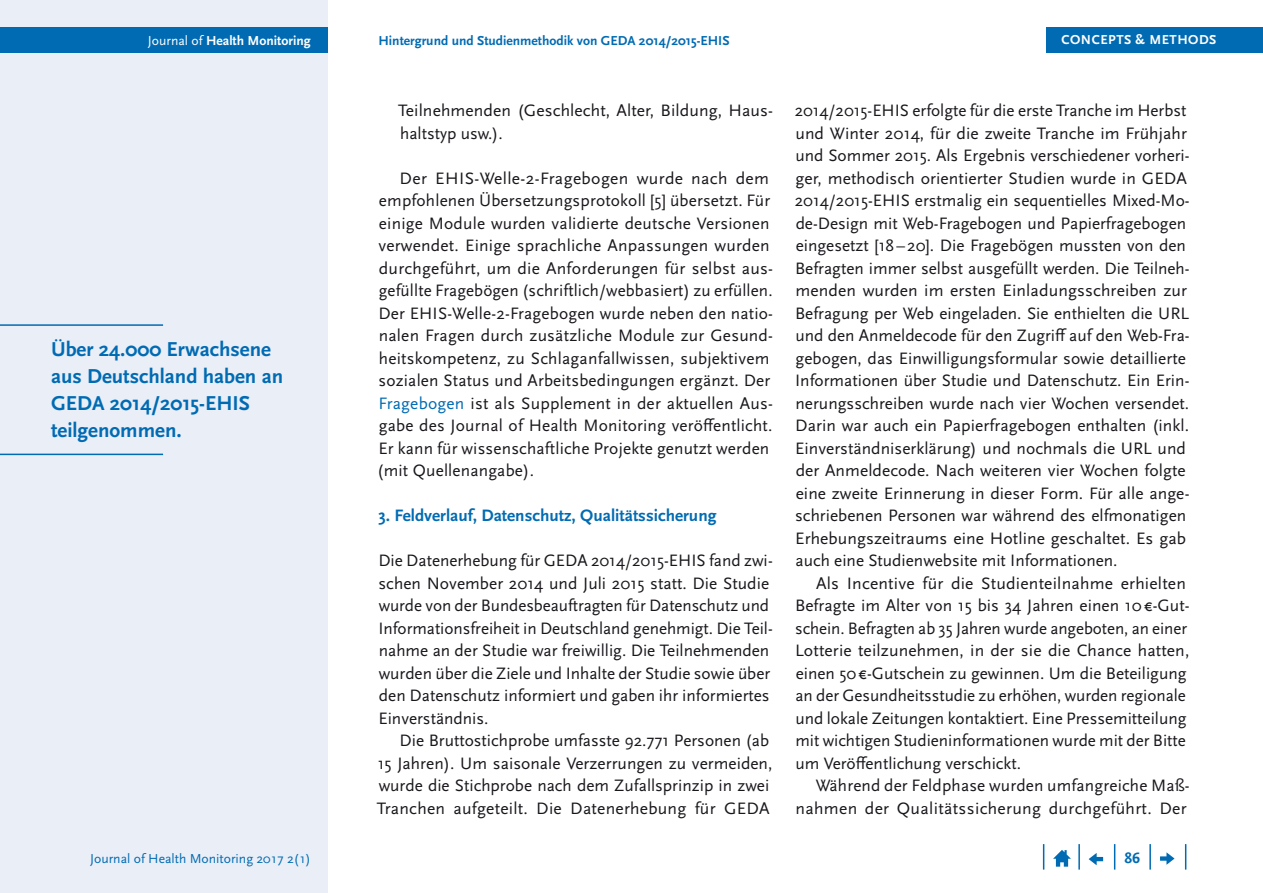
<style>
.page{position:relative;width:1263px;height:893px;background:#fff}
.page>*{position:absolute;margin:0;border:0;box-sizing:border-box;transform-origin:0 0}
.t1{font:700 21px/27px "Scala Sans Pro";color:#006bb3}
.Copy_Einzug{font:17.25px/22.5px "Scala Sans Pro";letter-spacing:.005em;color:#1a171c}
.Copy{font:17.25px/22.5px "Scala Sans Pro";color:#1a171c}
.t2{font:700 17.25px "Scala Sans Pro";color:#006bb3}
.t3{font:700 15.75px "Scala Sans Pro";color:#006bb3}
.t4{font:700 13.65px "Scala Sans Pro";color:#006bb3}
.t5{font:13.65px "Scala Sans Pro";color:#006bb3}
.t6{font:700 13.65px "Scala Sans Pro";color:#fff}
.t7{font:700 13.5px "Scala Sans Pro";letter-spacing:.04em;color:#fff}
.s1{font-weight:400}
.s2{color:#006bb3}
</style>
<div class="page">
<div style="left:0;top:0;width:327px;height:893px;background:#eaeef7"></div>
<div style="left:0;top:28px;width:327px;height:25px;background:#006bb3"></div>
<svg style="left:1185px;top:844px;width:1px;height:26px"></svg>
<hr style="left:1149px;top:844px;width:2px;height:26px;background:#006bb3">
<svg style="left:1114px;top:844px;width:1px;height:26px"></svg>
<hr style="left:1078px;top:844px;width:2px;height:26px;background:#006bb3">
<svg style="left:1043px;top:844px;width:1px;height:26px"></svg>
<svg style="left:1053px;top:850px;width:18px;height:17px"></svg>
<svg style="left:1089px;top:853px;width:14px;height:12px"></svg>
<svg style="left:1160px;top:852px;width:14px;height:13px"></svg>
<div style="left:1046px;top:28px;width:217px;height:25px;background:#006bb3"></div>
<hr style="left:0;top:324px;width:163px;height:2px;background:#006bb3">
<hr style="left:0;top:454px;width:163px;height:1px;background:#006bb3">
<p class="t6" style="left:148px;top:33px;width:164px"><span class="s1">Journal of</span> Health Monitoring</p>
<p class="t4" style="left:378px;top:33px;width:353px">Hintergrund und Studienmethodik von GEDA 2014/2015-EHIS</p>
<p class="t1" style="left:51px;top:335px;width:234px">Über 24.000 Erwachsene aus Deutschland haben an<br>GEDA 2014/2015-EHIS teilgenommen.</p>
<p class="Copy_Einzug" style="left:398px;top:99px;width:376px">Teilnehmenden (Geschlecht, Alter, Bildung, Haus&shy;haltstyp usw.).</p>
<p class="Copy_Einzug" style="left:377px;top:167px;width:397px;text-indent:22px">Der EHIS-Welle-2-Fragebogen wurde nach dem empfohlenen Übersetzungsprotokoll [5] übersetzt. Für einige Module wurden validierte deutsche Versionen verwendet. Einige sprachliche Anpassungen wurden durchgeführt, um die Anforderungen für selbst aus&shy;gefüllte Fragebögen (schriftlich/webbasiert) zu erfüllen.<br>Der EHIS-Welle-2-Fragebogen wurde neben den natio&shy;nalen Fragen durch zusätzliche Module zur Gesund&shy;heitskompetenz, zu Schlaganfallwissen, subjektivem sozialen Status und Arbeitsbedingungen ergänzt. Der <span class="s2">Fragebogen</span> ist als Supplement in der aktuellen Aus&shy;gabe des Journal of Health Monitoring veröffentlicht.<br>Er kann für wissenschaftliche Projekte genutzt werden (mit Quellenangabe).</p>
<h1 class="t2" style="left:378px;top:505px;width:340px">3. Feldverlauf, Datenschutz, Qualitätssicherung</h1>
<p class="Copy" style="left:378px;top:549px;width:396px">Die Datenerhebung für GEDA 2014/2015-EHIS fand zwi&shy;schen November 2014 und Juli 2015 statt. Die Studie wurde von der Bundesbeauftragten für Datenschutz und Informationsfreiheit in Deutschland genehmigt. Die Teil&shy;nahme an der Studie war freiwillig. Die Teilnehmenden wurden über die Ziele und Inhalte der Studie sowie über den Datenschutz informiert und gaben ihr informiertes Einverständnis.</p>
<p class="Copy_Einzug" style="left:377px;top:729px;width:397px;text-indent:23px">Die Bruttostichprobe umfasste 92.771 Personen (ab 15 Jahren). Um saisonale Verzerrungen zu vermeiden, wurde die Stichprobe nach dem Zufallsprinzip in zwei Tranchen aufgeteilt. Die Datenerhebung für GEDA</p>
<p class="t7" style="left:1061px;top:32px;width:157px">CONCEPTS &amp; METHODS</p>
<p class="Copy_Einzug" style="left:795px;top:99px;width:396px">2014/2015-EHIS erfolgte für die erste Tranche im Herbst und Winter 2014, für die zweite Tranche im Frühjahr und Sommer 2015. Als Ergebnis verschiedener vorheri&shy;ger, methodisch orientierter Studien wurde in GEDA 2014/2015-EHIS erstmalig ein sequentielles Mixed-Mo&shy;de-Design mit Web-Fragebogen und Papierfragebogen eingesetzt [18 – 20]. Die Fragebögen mussten von den Befragten immer selbst ausgefüllt werden. Die Teilneh&shy;menden wurden im ersten Einladungsschreiben zur Befragung per Web eingeladen. Sie enthielten die URL und den Anmeldecode für den Zugriff auf den Web-Fra&shy;gebogen, das Einwilligungsformular sowie detaillierte Informationen über Studie und Datenschutz. Ein Erin&shy;nerungsschreiben wurde nach vier Wochen versendet.<br>Darin war auch ein Papierfragebogen enthalten (inkl.<br>Einverständniserklärung) und nochmals die URL und der Anmeldecode. Nach weiteren vier Wochen folgte eine zweite Erinnerung in dieser Form. Für alle ange&shy;schriebenen Personen war während des elfmonatigen Erhebungszeitraums eine Hotline geschaltet. Es gab auch eine Studienwebsite mit Informationen.</p>
<p class="Copy_Einzug" style="left:795px;top:572px;width:396px;text-indent:21px">Als Incentive für die Studienteilnahme erhielten Befragte im Alter von 15 bis 34 Jahren einen 10€-Gut&shy;schein. Befragten ab 35 Jahren wurde angeboten, an einer Lotterie teilzunehmen, in der sie die Chance hatten, einen 50€-Gutschein zu gewinnen. Um die Beteiligung an der Gesundheitsstudie zu erhöhen, wurden regionale und lokale Zeitungen kontaktiert. Eine Pressemitteilung mit wichtigen Studieninformationen wurde mit der Bitte um Veröffentlichung verschickt.</p>
<p class="Copy_Einzug" style="left:795px;top:774px;width:396px;text-align:right">Während der Feldphase wurden umfangreiche Maß&shy;nahmen der Qualitätssicherung durchgeführt. Der</p>
<p class="t5" style="left:90px;top:850px;width:222px">Journal of Health Monitoring 2017 2(1)</p>
<p class="t3" style="left:1124px;top:849px;width:17px">86</p>
</div>
